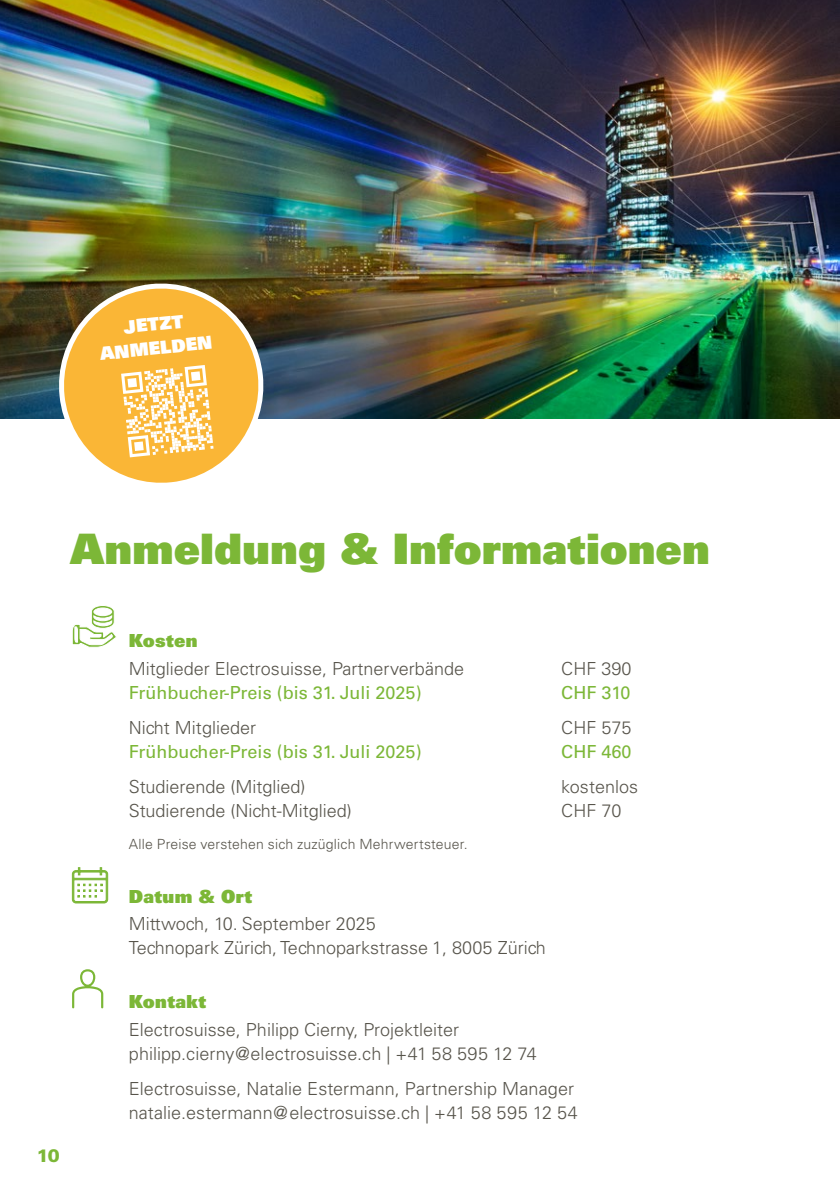
<style>
.page{position:relative;width:840px;height:1191px;background:#fff}
.page>*{position:absolute;margin:0;border:0;box-sizing:border-box;transform-origin:0 0}
.t1{font:42px "Univers LT Std X Black";letter-spacing:.01em;color:#7cb737}
.t2{font:300 18px/24px "Univers LT Std";color:#57544b}
.t3{font:18px "Univers LT Std";color:#7cb737}
.t4{font:18px "Univers LT Std X Black";letter-spacing:.02em;color:#7cb737}
.t5{font:18px/24px "Univers LT Std X Black";color:#fff;text-align:center}
.t6{font:900 18px "Univers LT Std";color:#7cb737}
.t7{font:300 14px "Univers LT Std";letter-spacing:.015em;color:#57544b}
</style>
<div class="page">
<img style="left:0;top:0;width:839px;height:418px">
<svg style="left:72px;top:605px;width:44px;height:43px"></svg>
<svg style="left:72px;top:867px;width:36px;height:36px"></svg>
<svg style="left:72px;top:969px;width:31px;height:39px"></svg>
<svg style="left:56px;top:281px;width:210px;height:202px"></svg>
<svg style="left:121px;top:365px;width:92px;height:92px"></svg>
<p class="t5" style="left:96px;top:317px;width:114px;rotate:-6deg">JETZT<br>ANMELDEN</p>
<h1 class="t1" style="left:71px;top:521px;width:640px">Anmeldung &amp; Informationen</h1>
<p class="t6" style="left:37px;top:1143px;width:25px">10</p>
<p class="t4" style="left:129px;top:629px;width:70px">Kosten</p>
<p class="t2" style="left:129px;top:656px;width:336px">Mitglieder Electrosuisse, Partnerverbände</p>
<p class="t2" style="left:561px;top:656px;width:72px">CHF 390</p>
<p class="t3" style="left:129px;top:681px;width:294px">Frühbucher-Preis (bis 31. Juli 2025)</p>
<p class="t3" style="left:561px;top:681px;width:71px">CHF 310</p>
<p class="t2" style="left:129px;top:715px;width:129px">Nicht Mitglieder</p>
<p class="t2" style="left:561px;top:715px;width:72px">CHF 575</p>
<p class="t3" style="left:129px;top:741px;width:294px">Frühbucher-Preis (bis 31. Juli 2025)</p>
<p class="t3" style="left:561px;top:741px;width:72px">CHF 460</p>
<p class="t2" style="left:129px;top:775px;width:178px">Studierende (Mitglied)</p>
<p class="t2" style="left:561px;top:775px;width:78px">kostenlos</p>
<p class="t2" style="left:129px;top:799px;width:224px">Studierende (Nicht-Mitglied)</p>
<p class="t2" style="left:561px;top:799px;width:62px">CHF 70</p>
<p class="t7" style="left:129px;top:836px;width:340px">Alle Preise verstehen sich zuzüglich Mehrwertsteuer.</p>
<p class="t4" style="left:129px;top:885px;width:125px">Datum &amp; Ort</p>
<p class="t2" style="left:129px;top:912px;width:418px">Mittwoch, 10. September 2025<br>Technopark Zürich, Technoparkstrasse 1, 8005 Zürich</p>
<p class="t4" style="left:129px;top:990px;width:79px">Kontakt</p>
<p class="t2" style="left:129px;top:1017px;width:409px">Electrosuisse, Philipp Cierny, Projektleiter philipp.cierny@electrosuisse.ch | +41 58 595 12 74</p>
<p class="t2" style="left:129px;top:1076px;width:450px">Electrosuisse, Natalie Estermann, Partnership Manager natalie.estermann@electrosuisse.ch | +41 58 595 12 54</p>
</div>
